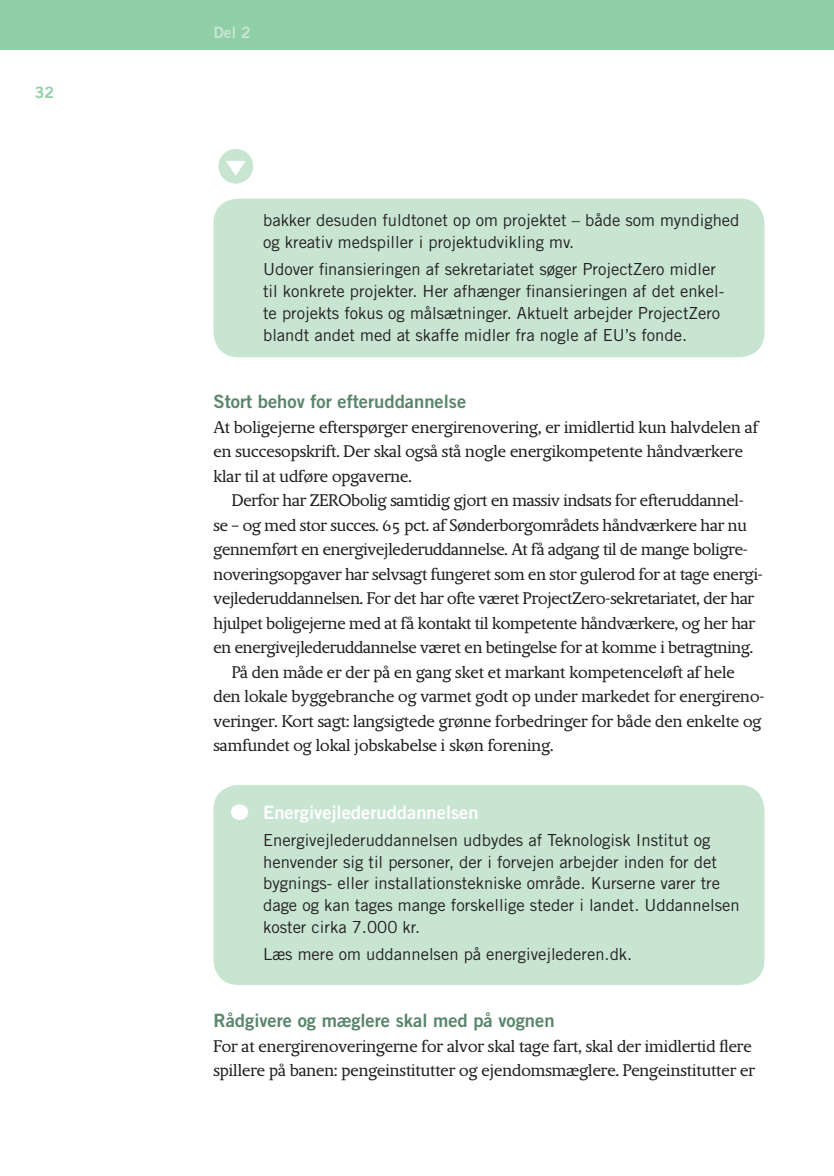
<style>
.page{position:relative;width:834px;height:1176px;background:#fff}
.page>*{position:absolute;margin:0;border:0;box-sizing:border-box;transform-origin:0 0}
.Brød_2{font:18.38px/24.5px "Cendia";letter-spacing:-.01em;color:#231f20}
.Brød_start_4{font:18.38px/24.5px "Cendia";color:#231f20}
.Mellem_6{font:18.38px "Trade Gothic LT Bold Two";color:#59856b}
.Mellem_6-2{font:18.38px "Trade Gothic LT Bold Two";color:#fff}
.box_brød_7{font:16.62px/21.9px "Trade Gothic LT";color:#231f20}
.Brød_start_4-2{font:15.75px "Trade Gothic LT Bold Two";color:#c7e5d0}
.t1{font:15.75px "Trade Gothic LT Bold Two";color:#90cfa7}
</style>
<div class="page">
<div style="left:0;top:0;width:833px;height:50px;background:#90cfa7"></div>
<div style="left:213px;top:785px;width:551px;height:200px;background:#c7e5d0;border-radius:25px"></div>
<div style="left:231px;top:804px;width:17px;height:16px;background:#fff;border-radius:50%"></div>
<div style="left:213px;top:198px;width:551px;height:159px;background:#c7e5d0;border-radius:25px"></div>
<div style="left:218px;top:149px;width:35px;height:35px;background:#c7e5d0;border-radius:50%"></div>
<svg style="left:226px;top:161px;width:20px;height:15px"></svg>
<p class="t1" style="left:35px;top:83px;width:21px">32</p>
<p class="Brød_start_4-2" style="left:213px;top:22px;width:39px">Del 2</p>
<p class="box_brød_7" style="left:263px;top:209px;width:478px">bakker desuden fuldtonet op om projektet – både som myndighed og kreativ medspiller i projektudvikling mv.</p>
<p class="box_brød_7" style="left:263px;top:258px;width:462px">Udover finansieringen af sekretariatet søger ProjectZero midler til konkrete projekter. Her afhænger finansieringen af det enkel&shy;te projekts fokus og målsætninger. Aktuelt arbejder ProjectZero blandt andet med at skaffe midler fra nogle af EU’s fonde.</p>
<p class="Mellem_6" style="left:213px;top:390px;width:254px">Stort behov for efteruddannelse</p>
<p class="Brød_start_4" style="left:213px;top:416px;width:546px">At boligejerne efterspørger energirenovering, er imidlertid kun halvdelen af en succesopskrift. Der skal også stå nogle energikompetente håndværkere klar til at udføre opgaverne.</p>
<p class="Brød_2" style="left:213px;top:489px;width:551px;text-indent:18px">Derfor har ZERObolig samtidig gjort en massiv indsats for efteruddannel-<br>se – og med stor succes. 65 pct. af Sønderborgområdets håndværkere har nu gennemført en energivejlederuddannelse. At få adgang til de mange boligre&shy;noveringsopgaver har selvsagt fungeret som en stor gulerod for at tage energi&shy;vejlederuddannelsen. For det har ofte været ProjectZero-sekretariatet, der har hjulpet boligejerne med at få kontakt til kompetente håndværkere, og her har en energivejlederuddannelse været en betingelse for at komme i betragtning.</p>
<p class="Brød_2" style="left:213px;top:661px;width:552px;text-indent:18px">På den måde er der på en gang sket et markant kompetenceløft af hele den lokale byggebranche og varmet godt op under markedet for energireno&shy;veringer. Kort sagt: langsigtede grønne forbedringer for både den enkelte og samfundet og lokal jobskabelse i skøn forening.</p>
<p class="Mellem_6-2" style="left:263px;top:801px;width:217px">Energivejlederuddannelsen</p>
<p class="box_brød_7" style="left:263px;top:828px;width:478px">Energivejlederuddannelsen udbydes af Teknologisk Institut og henvender sig til personer, der i forvejen arbejder inden for det bygnings- eller installationstekniske område. Kurserne varer tre dage og kan tages mange forskellige steder i landet. Uddannelsen koster cirka 7.000 kr.</p>
<p class="box_brød_7" style="left:263px;top:943px;width:370px">Læs mere om uddannelsen på energivejlederen.dk.</p>
<p class="Mellem_6" style="left:213px;top:1009px;width:342px">Rådgivere og mæglere skal med på vognen</p>
<p class="Brød_start_4" style="left:213px;top:1035px;width:542px">For at energirenoveringerne for alvor skal tage fart, skal der imidlertid flere spillere på banen: pengeinstitutter og ejendomsmæglere. Pengeinstitutter er</p>
</div>
